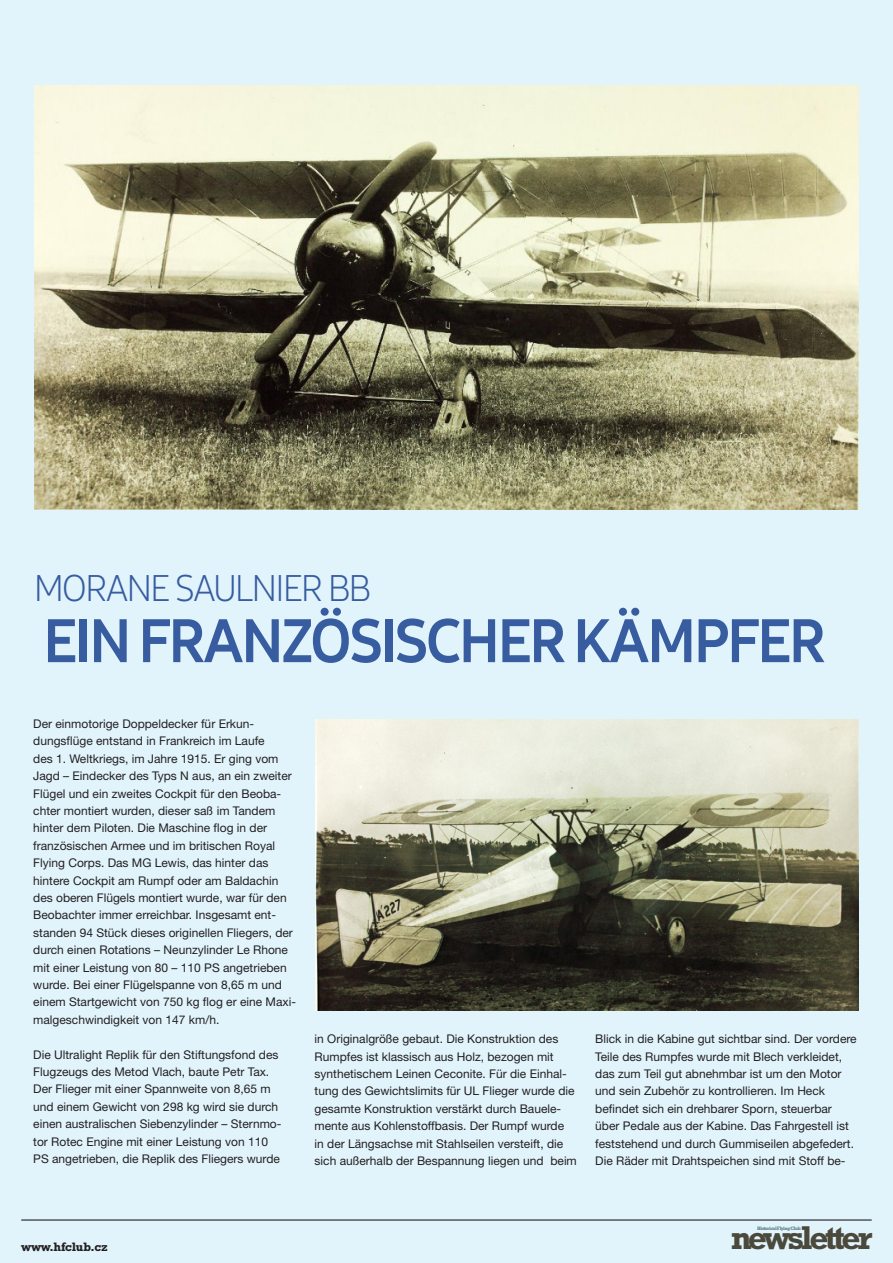
<style>
.page{position:relative;width:893px;height:1263px;background:#e1f4fc}
.page>*{position:absolute;margin:0;border:0;box-sizing:border-box;transform-origin:0 0}
.t1{font:700 60.75px "Samsung One Function";letter-spacing:-.04em;color:#375ca0}
.t2{font:300 36.75px "Samsung One Function";letter-spacing:-.04em;color:#375ca0}
.t3{font:700 33.45px "Rockwell CE";letter-spacing:-.1em;color:#544d3d}
.t4{font:700 12.45px "Rockwell CE";letter-spacing:-.02em;color:#231f20}
.t5{font:12px/17.4px "Helvetica Neue LT Pro";color:#231f20}
.t6{font:700 4.95px "Rockwell CE";letter-spacing:-.1em;color:#6c8685}
</style>
<div class="page">
<img style="left:34px;top:85px;width:825px;height:424px">
<hr style="left:21px;top:1219px;width:851px;height:1px;background:#231f20">
<img style="left:315px;top:719px;width:544px;height:292px">
<p class="t2" style="left:34px;top:567px;width:339px">MORANE SAULNIER BB</p>
<p class="t1" style="left:43px;top:606px;width:784px">EIN FRANZÖSISCHER KÄMPFER</p>
<p class="t5" style="left:33px;top:715px;width:264px">Der einmotorige Doppeldecker für Erkun&shy;dungsflüge entstand in Frankreich im Laufe<br>des 1. Weltkriegs, im Jahre 1915. Er ging vom Jagd – Eindecker des Typs N aus, an ein zweiter Flügel und ein zweites Cockpit für den Beoba&shy;chter montiert wurden, dieser saß im Tandem hinter dem Piloten. Die Maschine flog in der französischen Armee und im britischen Royal Flying Corps. Das MG Lewis, das hinter das hintere Cockpit am Rumpf oder am Baldachin des oberen Flügels montiert wurde, war für den Beobachter immer erreichbar. Insgesamt ent&shy;standen 94 Stück dieses originellen Fliegers, der durch einen Rotations – Neunzylinder Le Rhone mit einer Leistung von 80 – 110 PS angetrieben wurde. Bei einer Flügelspanne von 8,65 m und einem Startgewicht von 750 kg flog er eine Maxi&shy;malgeschwindigkeit von 147 km/h.</p>
<p class="t5" style="left:33px;top:1045px;width:250px">Die Ultralight Replik für den Stiftungsfond des Flugzeugs des Metod Vlach, baute Petr Tax.<br>Der Flieger mit einer Spannweite von 8,65 m und einem Gewicht von 298 kg wird sie durch einen australischen Siebenzylinder – Sternmo&shy;tor Rotec Engine mit einer Leistung von 110<br>PS angetrieben, die Replik des Fliegers wurde</p>
<p class="t5" style="left:315px;top:1030px;width:264px">in Originalgröße gebaut. Die Konstruktion des Rumpfes ist klassisch aus Holz, bezogen mit synthetischem Leinen Ceconite. Für die Einhal&shy;tung des Gewichtslimits für UL Flieger wurde die gesamte Konstruktion verstärkt durch Bauele&shy;mente aus Kohlenstoffbasis. Der Rumpf wurde<br>in der Längsachse mit Stahlseilen versteift, die sich außerhalb der Bespannung liegen und beim</p>
<p class="t5" style="left:595px;top:1030px;width:263px">Blick in die Kabine gut sichtbar sind. Der vordere Teile des Rumpfes wurde mit Blech verkleidet, das zum Teil gut abnehmbar ist um den Motor und sein Zubehör zu kontrollieren. Im Heck befindet sich ein drehbarer Sporn, steuerbar über Pedale aus der Kabine. Das Fahrgestell ist feststehend und durch Gummiseilen abgefedert.<br>Die Räder mit Drahtspeichen sind mit Stoff be-</p>
<p class="t4" style="left:21px;top:1239px;width:88px">www.hfclub.cz</p>
<h3 class="t3" style="left:730px;top:1218px;width:144px">newsletter</h3>
<p class="t6" style="left:757px;top:1225px;width:45px">Historical Flying Club</p>
</div>
